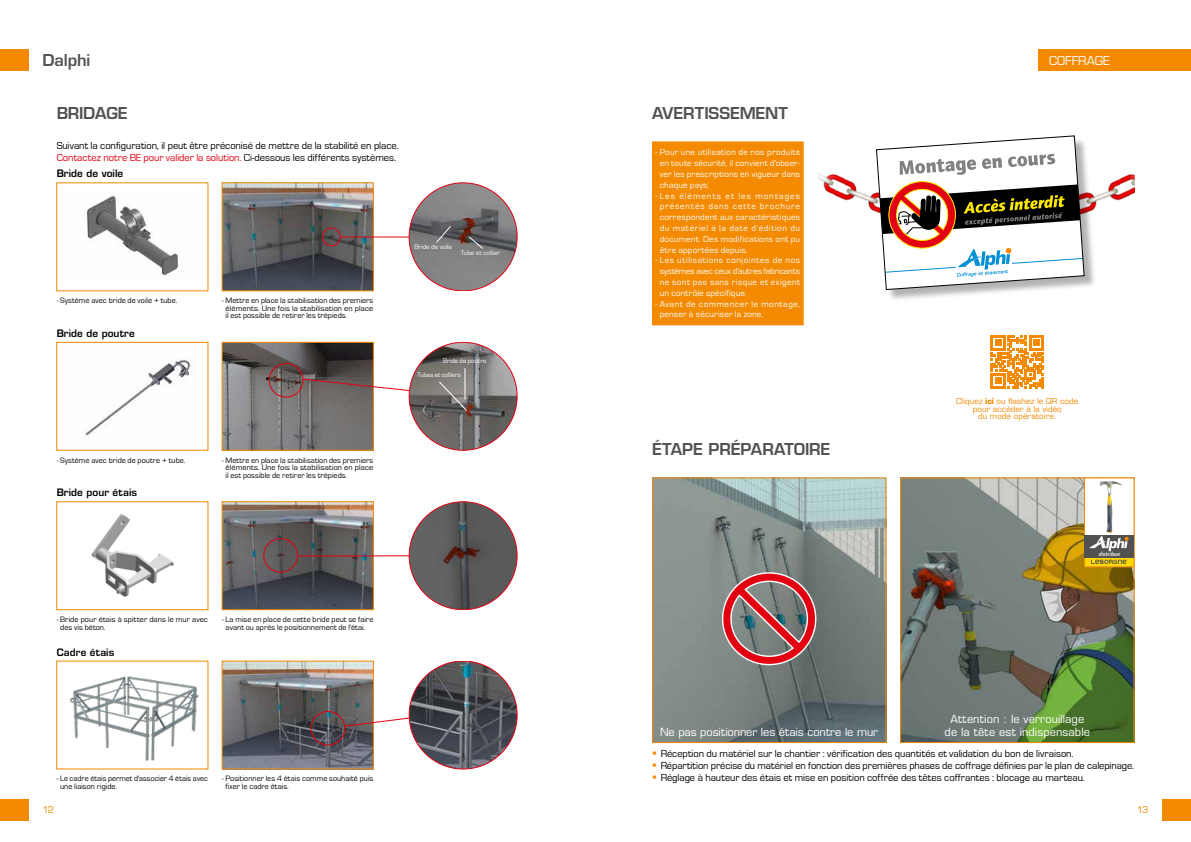
<style>
.page{position:relative;width:1191px;height:842px;background:#fff}
.page>*{position:absolute;margin:0;border:0;box-sizing:border-box;transform-origin:0 0}
.t1{font:600 16px "Eurostile LT Std";letter-spacing:-.01em;color:#525254}
.t2{font:12px "Eurostile LT Std";letter-spacing:-.005em;color:#fff}
.t3{font:11px "Eurostile LT Std";letter-spacing:.005em;color:#fff}
.t4{font:10.5px/12px "Eurostile";letter-spacing:-.005em;color:#000}
.t5{font:600 10px "Eurostile LT Std";letter-spacing:.01em;color:#000}
.t6{font:9px/10.8px "Eurostile";letter-spacing:.02em;color:#fff;text-align:justify}
.t7{font:9px/10.8px "Eurostile";letter-spacing:.05em;color:#fff}
.t8{font:9px "Eurostile LT Std";color:#f38a00}
.t9{font:8px/7.5px "Eurostile";letter-spacing:.01em;color:#000}
.t10{font:8px/7.5px "Eurostile LT Std";letter-spacing:.01em;color:#f38a00;text-align:center}
.t11{font:6.8px/13.6px "Eurostile";letter-spacing:.005em;color:#fff}
.t12{font:italic 500 6px "Quay Sans ITC Com";letter-spacing:.005em;color:#fff}
.s1{color:#e30011}
.s2{font-weight:700}
</style>
<div class="page">
<div style="left:0;top:799px;width:28px;height:22px;background:#f38a00"></div>
<div style="left:1162px;top:799px;width:29px;height:22px;background:#f38a00"></div>
<div style="left:0;top:50px;width:28px;height:21px;background:#f38a00"></div>
<div style="left:1038px;top:50px;width:153px;height:21px;background:#f38a00"></div>
<img style="left:817px;top:172px;width:317px;height:40px">
<div style="left:878px;top:137px;width:218px;height:165px;background:#000;opacity:.3"></div>
<svg style="left:876px;top:135px;width:208px;height:155px"></svg>
<img style="left:654px;top:480px;width:230px;height:261px">
<div style="left:652px;top:478px;width:234px;height:265px;border:1px solid #f38a00"></div>
<img style="left:902px;top:480px;width:230px;height:261px">
<div style="left:900px;top:478px;width:234px;height:265px;border:1px solid #f38a00"></div>
<div style="left:652px;top:142px;width:151px;height:183px;background:#f38a00"></div>
<svg style="left:725px;top:575px;width:88px;height:87px;background:#a06569"></svg>
<svg style="left:990px;top:335px;width:53px;height:53px"></svg>
<svg style="left:1084px;top:477px;width:50px;height:90px"></svg>
<img style="left:1099px;top:481px;width:13px;height:52px">
<img style="left:224px;top:185px;width:147px;height:104px">
<div style="left:222px;top:183px;width:151px;height:108px;border:1px solid #f38a00"></div>
<img style="left:86px;top:195px;width:92px;height:81px">
<img style="left:224px;top:344px;width:147px;height:104px">
<div style="left:222px;top:342px;width:151px;height:108px;border:1px solid #f38a00"></div>
<img style="left:85px;top:360px;width:106px;height:76px">
<div style="left:56px;top:342px;width:152px;height:108px;border:1px solid #f38a00"></div>
<img style="left:224px;top:503px;width:147px;height:105px">
<div style="left:222px;top:501px;width:151px;height:109px;border:1px solid #f38a00"></div>
<img style="left:91px;top:514px;width:83px;height:83px">
<div style="left:56px;top:501px;width:152px;height:109px;border:1px solid #f38a00"></div>
<img style="left:224px;top:663px;width:147px;height:104px">
<img style="left:70px;top:676px;width:129px;height:85px">
<div style="left:322px;top:228px;width:18px;height:18px;border:1px solid #e30011;border-radius:50%"></div>
<div style="left:269px;top:363px;width:34px;height:34px;border:1px solid #e30011;border-radius:50%"></div>
<div style="left:311px;top:711px;width:34px;height:34px;border:1px solid #e30011;border-radius:50%"></div>
<div style="left:263px;top:538px;width:35px;height:34px;border:1px solid #e30011;border-radius:50%"></div>
<hr style="left:340px;top:237px;width:123px;height:1px;background:#e30011">
<hr style="left:298px;top:555px;width:165px;height:1px;background:#e30011">
<svg style="left:344px;top:711px;width:66px;height:16px"></svg>
<img style="left:409px;top:183px;width:108px;height:108px;border-radius:54px">
<svg style="left:436px;top:225px;width:15px;height:18px"></svg>
<svg style="left:468px;top:236px;width:15px;height:13px"></svg>
<img style="left:409px;top:342px;width:108px;height:108px;border-radius:54px">
<svg style="left:302px;top:379px;width:165px;height:32px"></svg>
<hr style="left:464px;top:368px;width:1px;height:31px;background:#fff">
<img style="left:409px;top:661px;width:108px;height:108px;border-radius:53px">
<img style="left:409px;top:502px;width:108px;height:108px;border-radius:54px">
<h1 class="t1" style="left:43px;top:50px;width:49px">Dalphi</h1>
<h2 class="t2" style="left:1049px;top:53px;width:62px">COFFRAGE</h2>
<h1 class="t1" style="left:652px;top:103px;width:137px">AVERTISSEMENT</h1>
<h1 class="t1" style="left:57px;top:103px;width:73px">BRIDAGE</h1>
<h3 class="t4" style="left:57px;top:140px;width:343px">Suivant la configuration, il peut être préconisé de mettre de la stabilité en place.<br><span class="s1">Contactez notre BE pour valider la solution.</span> Ci-dessous les différents systèmes.</h3>
<p class="t5" style="left:57px;top:167px;width:68px">Bride de voile</p>
<p class="t6" style="left:660px;top:147px;width:142px;text-indent:-4px">- Pour une utilisation de nos produits en toute sécurité, il convient d’obser&shy;ver les prescriptions en vigueur dans chaque pays.</p>
<p class="t6" style="left:660px;top:190px;width:142px;text-indent:-4px">- Les éléments et les montages présentés dans cette brochure correspondent aux caractéristiques du matériel à la date d’édition du document. Des modifications ont pu être apportées depuis.</p>
<p class="t6" style="left:660px;top:255px;width:142px;text-indent:-4px">- Les utilisations conjointes de nos systèmes avec ceux d’autres fabricants ne sont pas sans risque et exigent un contrôle spécifique.</p>
<p class="t7" style="left:660px;top:298px;width:142px;text-indent:-4px">- Avant de commencer le montage, penser à sécuriser la zone.</p>
<p class="t11" style="left:414px;top:240px;width:39px">Bride de voile</p>
<p class="t11" style="left:461px;top:246px;width:41px">Tube et collier</p>
<p class="t9" style="left:57px;top:297px;width:122px">- Système avec bride de voile + tube.</p>
<p class="t9" style="left:226px;top:297px;width:149px;text-align:justify;text-indent:-4px">- Mettre en place la stabilisation des premiers éléments. Une fois la stabilisation en place il est possible de retirer les trépieds.</p>
<p class="t5" style="left:57px;top:327px;width:80px">Bride de poutre</p>
<p class="t9" style="left:57px;top:456px;width:130px">- Système avec bride de poutre + tube.</p>
<p class="t5" style="left:57px;top:486px;width:82px">Bride pour étais</p>
<p class="t9" style="left:226px;top:456px;width:149px;text-align:justify;text-indent:-4px">- Mettre en place la stabilisation des premiers éléments. Une fois la stabilisation en place il est possible de retirer les trépieds.</p>
<p class="t11" style="left:417px;top:354px;width:71px;text-indent:26px">Bride de poutre<br>Tubes et colliers</p>
<p class="t9" style="left:60px;top:616px;width:149px;text-indent:-4px">- Bride pour étais à spitter dans le mur avec des vis béton.</p>
<p class="t5" style="left:57px;top:646px;width:59px">Cadre étais</p>
<p class="t9" style="left:222px;top:616px;width:153px;text-align:center">- La mise en place de cette bride peut se faire avant ou après le positionnement de l'étai.</p>
<p class="t9" style="left:60px;top:775px;width:149px;text-indent:-4px">- Le cadre étais permet d'associer 4 étais avec une liaison rigide.</p>
<p class="t9" style="left:226px;top:775px;width:149px;text-indent:-4px">- Positionner les 4 étais comme souhaité puis fixer le cadre étais.</p>
<h1 class="t1" style="left:652px;top:439px;width:180px">ÉTAPE PRÉPARATOIRE</h1>
<p class="t10" style="left:956px;top:398px;width:124px">Cliquez <span class="s2">ici</span> ou flashez le QR code pour accéder à la vidéo<br>du mode opératoire.</p>
<p class="t12" style="left:1098px;top:550px;width:23px">distribue</p>
<h3 class="t3" style="left:950px;top:712px;width:135px">Attention : le verrouillage</h3>
<h3 class="t3" style="left:660px;top:725px;width:219px">Ne pas positionner les étais contre le mur</h3>
<h3 class="t3" style="left:944px;top:725px;width:147px">de la tête est indispensable</h3>
<p class="t4" style="left:660px;top:748px;width:475px">Réception du matériel sur le chantier : vérification des quantités et validation du bon de livraison.<br>Répartition précise du matériel en fonction des premières phases de coffrage définies par le plan de calepinage.<br>Réglage à hauteur des étais et mise en position coffrée des têtes coffrantes : blocage au marteau.</p>
<p class="t8" style="left:43px;top:805px;width:13px">12</p>
<p class="t8" style="left:1136px;top:805px;width:13px">13</p>
</div>
